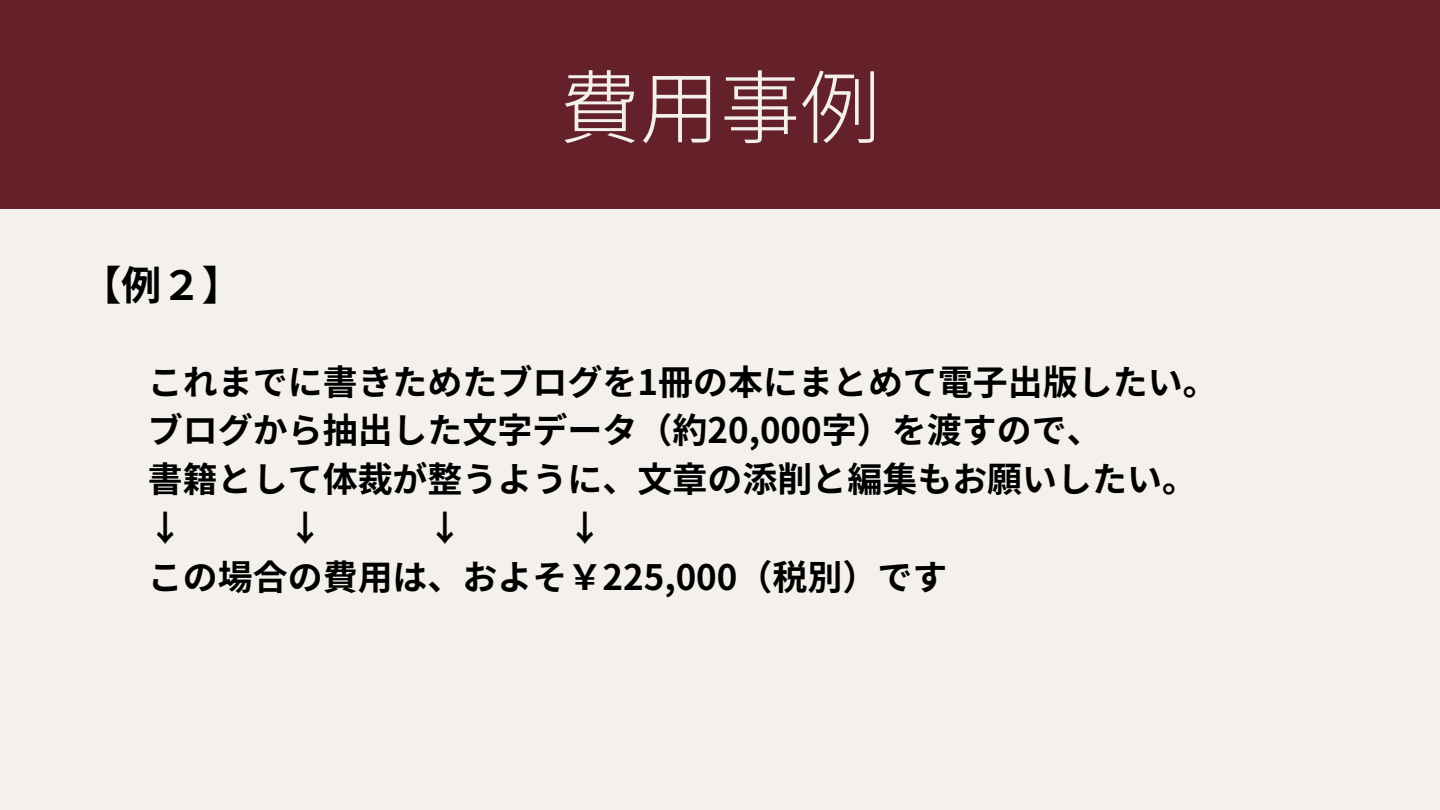
<style>
.page{position:relative;width:1440px;height:810px;background:#f4f1ed}
.page>*{position:absolute;margin:0;border:0;box-sizing:border-box;transform-origin:0 0}
.t1{font:300 80.2px "Source Han Sans JP";color:#f4f1ed}
.t2{font:700 40.2px "Source Han Sans JP";color:#000}
.t3{font:700 35px "Source Han Sans JP";color:#000}
</style>
<div class="page">
<div style="left:0;top:0;width:1440px;height:209px;background:#65212a"></div>
<p class="t2" style="left:81px;top:254px;width:162px">【例２】</p>
<p class="t1" style="left:560px;top:44px;width:322px">費用事例</p>
<p class="t3" style="left:148px;top:354px;width:1072px">これまでに書きためたブログを1冊の本にまとめて電子出版したい。</p>
<p class="t3" style="left:148px;top:403px;width:955px">ブログから抽出した文字データ（約20,000字）を渡すので、</p>
<p class="t3" style="left:148px;top:452px;width:1051px">書籍として体裁が整うように、文章の添削と編集もお願いしたい。</p>
<p class="t3" style="left:148px;top:500px;width:36px">↓</p>
<p class="t3" style="left:288px;top:500px;width:36px">↓</p>
<p class="t3" style="left:428px;top:500px;width:36px">↓</p>
<p class="t3" style="left:568px;top:500px;width:36px">↓</p>
<p class="t3" style="left:148px;top:549px;width:801px">この場合の費用は、およそ￥225,000（税別）です</p>
</div>
